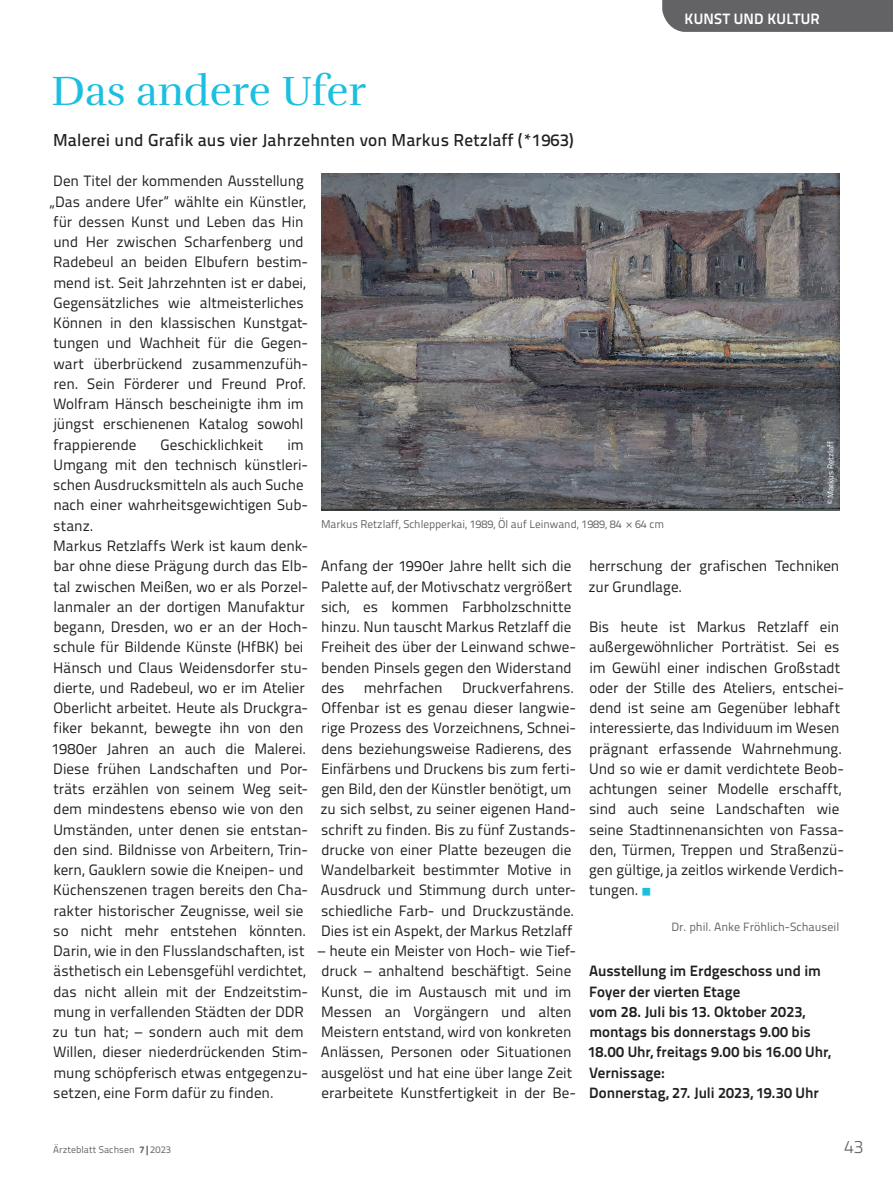
<style>
.page{position:relative;width:893px;height:1191px;background:#fff}
.page>*{position:absolute;margin:0;border:0;box-sizing:border-box;transform-origin:0 0}
.t1{font:42px "Rufina";color:#1cbfdf}
.t2{font:300 18px "Titillium Text";color:#636366}
.t3{font:500 17.25px "Titillium Text";letter-spacing:.01em;color:#231f20}
.t4{font:15px/20.2px "Titillium Text";color:#231f20}
.t5{font:700 15px/20.2px "Titillium Text";color:#231f20}
.t6{font:700 15px "Titillium Text";letter-spacing:.01em;color:#fff}
.t7{font:12px "Titillium Text";color:#636366}
.t8{font:11.25px "Titillium Text";color:#636366}
.t9{font:9.75px "Titillium Text";letter-spacing:.01em;color:#636366}
.t10{font:8.25px "Titillium Text";color:#fff}
.s1{font-family:"Source Sans Variable";font-size:9.75px;color:#1cbfdf}
.s2{font-weight:800}
</style>
<div class="page">
<div style="left:662px;top:0;width:231px;height:32px;background:#636366"></div>
<img style="left:321px;top:174px;width:519px;height:336px">
<h1 class="t1" style="left:51px;top:66px;width:316px">Das andere Ufer</h1>
<p class="t3" style="left:53px;top:127px;width:522px">Malerei und Grafik aus vier Jahrzehnten von Markus Retzlaff (*1963)</p>
<p class="t6" style="left:685px;top:7px;width:137px">KUNST UND KULTUR</p>
<p class="t4" style="left:49px;top:170px;width:260px">Den Titel der kommenden Ausstellung „Das andere Ufer“ wählte ein Künstler, für dessen Kunst und Leben das Hin und Her zwischen Scharfenberg und Radebeul an beiden Elbufern bestim&shy;mend ist. Seit Jahrzehnten ist er dabei, Gegensätzliches wie altmeisterliches Können in den klassischen Kunstgat&shy;tungen und Wachheit für die Gegen&shy;wart überbrückend zusammenzufüh&shy;ren. Sein Förderer und Freund Prof.<br>Wolfram Hänsch bescheinigte ihm im jüngst erschienenen Katalog sowohl frappierende</p>
<p class="t4" style="left:161px;top:433px;width:104px">Geschicklichkeit</p>
<p class="t4" style="left:52px;top:433px;width:258px;text-indent:235px">im Umgang mit den technisch künstleri&shy;schen Ausdrucksmitteln als auch Suche nach einer wahrheitsgewichtigen Sub&shy;stanz.<br>Markus Retzlaffs Werk ist kaum denk&shy;bar ohne diese Prägung durch das Elb&shy;tal zwischen Meißen, wo er als Porzel&shy;lanmaler an der dortigen Manufaktur begann, Dresden, wo er an der Hoch&shy;schule für Bildende Künste (HfBK) bei Hänsch und Claus Weidensdorfer stu&shy;dierte, und Radebeul, wo er im Atelier Oberlicht arbeitet. Heute als Druckgra&shy;fiker bekannt, bewegte ihn von den 1980er Jahren an auch die Malerei.<br>Diese frühen Landschaften und Por&shy;träts erzählen von seinem Weg seit&shy;dem mindestens ebenso wie von den Umständen, unter denen sie entstan&shy;den sind. Bildnisse von Arbeitern, Trin&shy;kern, Gauklern sowie die Kneipen- und Küchenszenen tragen bereits den Cha&shy;rakter historischer Zeugnisse, weil sie so nicht mehr entstehen könnten.<br>Darin, wie in den Flusslandschaften, ist ästhetisch ein Lebensgefühl verdichtet, das nicht allein mit der Endzeitstim&shy;mung in verfallenden Städten der DDR zu tun hat; – sondern auch mit dem Willen, dieser niederdrückenden Stim&shy;mung schöpferisch etwas entgegenzu&shy;setzen, eine Form dafür zu finden.</p>
<p class="t8" style="left:321px;top:515px;width:345px">Markus Retzlaff, Schlepperkai, 1989, Öl auf Leinwand, 1989, 84 × 64 cm</p>
<p class="t10" style="left:825px;top:504px;width:65px;rotate:-90deg">© Markus Retzlaff</p>
<p class="t4" style="left:321px;top:555px;width:257px">Anfang der 1990er Jahre hellt sich die<br>Palette auf, der Motivschatz vergrößert sich, es kommen Farbholzschnitte hinzu. Nun tauscht Markus Retzlaff die<br>Freiheit des über der Leinwand schwe&shy;benden Pinsels gegen den Widerstand des</p>
<p class="t4" style="left:320px;top:676px;width:257px;text-indent:141px">Druckverfahrens.<br>Offenbar ist es genau dieser langwie&shy;rige Prozess des Vorzeichnens, Schnei&shy;dens beziehungsweise Radierens, des Einfärbens und Druckens bis zum ferti&shy;gen Bild, den der Künstler benötigt, um zu sich selbst, zu seiner eigenen Hand&shy;schrift zu finden. Bis zu fünf Zustands&shy;drucke von einer Platte bezeugen die Wandelbarkeit bestimmter Motive in Ausdruck und Stimmung durch unter&shy;schiedliche Farb- und Druckzustände.<br>Dies ist ein Aspekt, der Markus Retzlaff</p>
<p class="t4" style="left:318px;top:940px;width:260px">– heute ein Meister von Hoch- wie Tief&shy;druck – anhaltend beschäftigt. Seine Kunst, die im Austausch mit und im Messen an Vorgängern und alten Meistern entstand, wird von konkreten Anlässen, Personen oder Situationen ausgelöst und hat eine über lange Zeit erarbeitete Kunstfertigkeit in der Be-</p>
<p class="t4" style="left:364px;top:676px;width:80px">mehrfachen</p>
<p class="t4" style="left:588px;top:555px;width:253px">herrschung der grafischen Techniken zur Grundlage.</p>
<p class="t4" style="left:589px;top:616px;width:256px">Bis heute ist Markus Retzlaff ein außergewöhnlicher Porträtist. Sei es im Gewühl einer indischen Großstadt oder der Stille des Ateliers, entschei&shy;dend ist seine am Gegenüber lebhaft interessierte, das Individuum im Wesen prägnant erfassende Wahrnehmung.<br>Und so wie er damit verdichtete Beob&shy;achtungen seiner Modelle erschafft, sind auch seine Landschaften wie seine Stadtinnenansichten von Fassa&shy;den, Türmen, Treppen und Straßenzü&shy;gen gültige, ja zeitlos wirkende Verdich&shy;tungen. <span class="s1">■</span></p>
<p class="t7" style="left:672px;top:917px;width:169px">Dr. phil. Anke Fröhlich-Schauseil</p>
<p class="t5" style="left:588px;top:960px;width:244px">Ausstellung im Erdgeschoss und im<br>Foyer der vierten Etage<br>vom 28. Juli bis 13. Oktober 2023, montags bis donnerstags 9.00 bis<br>18.00 Uhr, freitags 9.00 bis 16.00 Uhr,<br>Vernissage:<br>Donnerstag, 27. Juli 2023, 19.30 Uhr</p>
<p class="t9" style="left:53px;top:1142px;width:119px">Ärzteblatt Sachsen <span class="s2">7|</span>2023</p>
<p class="t2" style="left:844px;top:1133px;width:21px">43</p>
</div>
